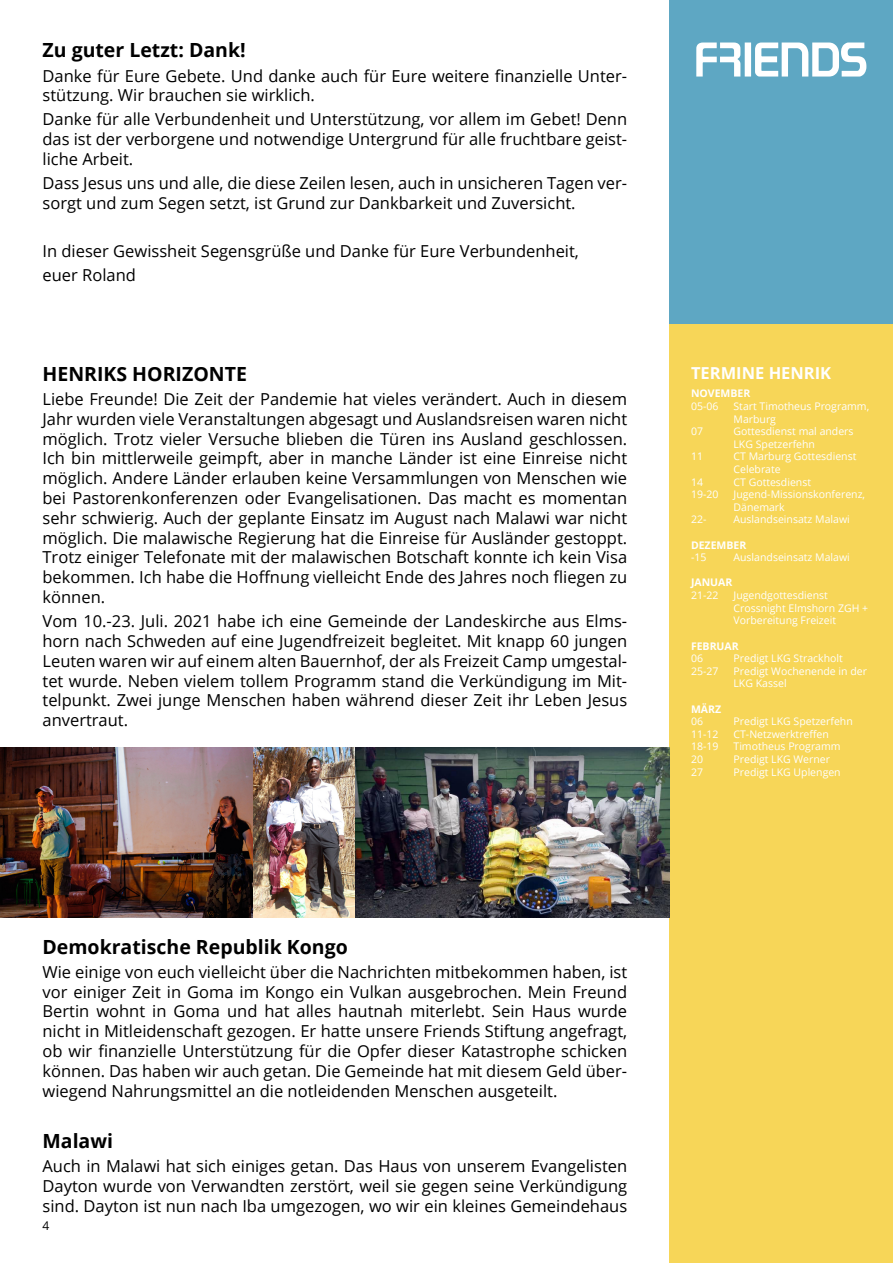
<style>
.page{position:relative;width:893px;height:1263px;background:#fff}
.page>*{position:absolute;margin:0;border:0;box-sizing:border-box;transform-origin:0 0}
.t1{font:700 19.5px "Open Sans";color:#000}
.t2{font:16.5px/19.8px "Open Sans";color:#000;text-align:justify}
.t3{font:700 16.5px "Open Sans";color:#fff}
.t4{font:12px "Open Sans";color:#000}
.t5{font:10.5px/12.6px "Open Sans";color:#fff}
.t6{font:700 10.5px "Open Sans";color:#fff}
</style>
<div class="page">
<div style="left:670px;top:323px;width:223px;height:940px;background:#f7d658"></div>
<div style="left:670px;top:0;width:223px;height:323px;background:#5ea7c3"></div>
<div style="left:745px;top:43px;width:6px;height:34px;background:#fff"></div>
<svg style="left:755px;top:43px;width:111px;height:34px"></svg>
<svg style="left:696px;top:43px;width:44px;height:34px"></svg>
<img style="left:0;top:747px;width:254px;height:170px">
<img style="left:254px;top:747px;width:416px;height:170px">
<p class="t1" style="left:43px;top:37px;width:205px">Zu guter Letzt: Dank!</p>
<p class="t2" style="left:43px;top:65px;width:586px">Danke für Eure Gebete. Und danke auch für Eure weitere finanzielle Unter&shy;stützung. Wir brauchen sie wirklich.</p>
<p class="t2" style="left:43px;top:109px;width:586px">Danke für alle Verbundenheit und Unterstützung, vor allem im Gebet! Denn das ist der verborgene und notwendige Untergrund für alle fruchtbare geist&shy;liche Arbeit.</p>
<p class="t2" style="left:43px;top:173px;width:586px">Dass Jesus uns und alle, die diese Zeilen lesen, auch in unsicheren Tagen ver&shy;sorgt und zum Segen setzt, ist Grund zur Dankbarkeit und Zuversicht.</p>
<p class="t2" style="left:43px;top:238px;width:538px;line-height:24px">In dieser Gewissheit Segensgrüße und Danke für Eure Verbundenheit, euer Roland</p>
<p class="t1" style="left:43px;top:360px;width:206px">HENRIKS HORIZONTE</p>
<p class="t2" style="left:43px;top:389px;width:586px">Liebe Freunde! Die Zeit der Pandemie hat vieles verändert. Auch in diesem Jahr wurden viele Veranstaltungen abgesagt und Auslandsreisen waren nicht möglich. Trotz vieler Versuche blieben die Türen ins Ausland geschlossen.<br>Ich bin mittlerweile geimpft, aber in manche Länder ist eine Einreise nicht möglich. Andere Länder erlauben keine Versammlungen von Menschen wie bei Pastorenkonferenzen oder Evangelisationen. Das macht es momentan sehr schwierig. Auch der geplante Einsatz im August nach Malawi war nicht möglich. Die malawische Regierung hat die Einreise für Ausländer gestoppt.<br>Trotz einiger Telefonate mit der malawischen Botschaft konnte ich kein Visa bekommen. Ich habe die Hoffnung vielleicht Ende des Jahres noch fliegen zu können.</p>
<p class="t2" style="left:43px;top:611px;width:586px">Vom 10.-23. Juli. 2021 habe ich eine Gemeinde der Landeskirche aus Elms&shy;horn nach Schweden auf eine Jugendfreizeit begleitet. Mit knapp 60 jungen Leuten waren wir auf einem alten Bauernhof, der als Freizeit Camp umgestal&shy;tet wurde. Neben vielem tollem Programm stand die Verkündigung im Mit&shy;telpunkt. Zwei junge Menschen haben während dieser Zeit ihr Leben Jesus anvertraut.</p>
<p class="t3" style="left:691px;top:361px;width:142px">TERMINE HENRIK</p>
<p class="t5" style="left:733px;top:400px;width:137px">Start Timotheus Programm,<br>Marburg<br>Gottesdienst mal anders<br>LKG Spetzerfehn<br>CT Marburg Gottesdienst<br>Celebrate<br>CT Gottesdienst<br>Jugend-Missionskonferenz,<br>Dänemark<br>Auslandseinsatz Malawi</p>
<p class="t5" style="left:733px;top:551px;width:118px">Auslandseinsatz Malawi</p>
<p class="t5" style="left:733px;top:589px;width:136px">Jugendgottesdienst<br>Crossnight Elmshorn ZGH +<br>Vorbereitung Freizeit</p>
<p class="t5" style="left:733px;top:652px;width:135px">Predigt LKG Strackholt<br>Predigt Wochenende in der<br>LKG Kassel</p>
<p class="t5" style="left:733px;top:715px;width:121px">Predigt LKG Spetzerfehn<br>CT-Netzwerktreffen<br>Timotheus Programm<br>Predigt LKG Werner<br>Predigt LKG Uplengen</p>
<p class="t6" style="left:691px;top:386px;width:61px">NOVEMBER</p>
<p class="t5" style="left:691px;top:400px;width:29px">05-06</p>
<p class="t5" style="left:691px;top:425px;width:14px">07</p>
<p class="t5" style="left:691px;top:450px;width:14px">11</p>
<p class="t5" style="left:691px;top:475px;width:29px">14<br>19-20</p>
<p class="t5" style="left:691px;top:513px;width:17px">22-</p>
<p class="t6" style="left:691px;top:537px;width:57px">DEZEMBER</p>
<p class="t5" style="left:691px;top:551px;width:17px">-15</p>
<p class="t6" style="left:691px;top:575px;width:43px">JANUAR</p>
<p class="t5" style="left:691px;top:589px;width:29px">21-22</p>
<p class="t6" style="left:691px;top:638px;width:49px">FEBRUAR</p>
<p class="t5" style="left:691px;top:652px;width:29px">06<br>25-27</p>
<p class="t6" style="left:691px;top:701px;width:32px">MÄRZ</p>
<p class="t5" style="left:691px;top:715px;width:29px">06<br>11-12<br>18-19<br>20<br>27</p>
<p class="t1" style="left:43px;top:933px;width:307px">Demokratische Republik Kongo</p>
<p class="t2" style="left:43px;top:961px;width:586px">Wie einige von euch vielleicht über die Nachrichten mitbekommen haben, ist vor einiger Zeit in Goma im Kongo ein Vulkan ausgebrochen. Mein Freund Bertin wohnt in Goma und hat alles hautnah miterlebt. Sein Haus wurde nicht in Mitleidenschaft gezogen. Er hatte unsere Friends Stiftung angefragt, ob wir finanzielle Unterstützung für die Opfer dieser Katastrophe schicken können. Das haben wir auch getan. Die Gemeinde hat mit diesem Geld über&shy;wiegend Nahrungsmittel an die notleidenden Menschen ausgeteilt.</p>
<p class="t1" style="left:43px;top:1127px;width:72px">Malawi</p>
<p class="t2" style="left:43px;top:1156px;width:586px">Auch in Malawi hat sich einiges getan. Das Haus von unserem Evangelisten Dayton wurde von Verwandten zerstört, weil sie gegen seine Verkündigung sind. Dayton ist nun nach Iba umgezogen, wo wir ein kleines Gemeindehaus</p>
<p class="t4" style="left:43px;top:1217px;width:8px">4</p>
</div>
